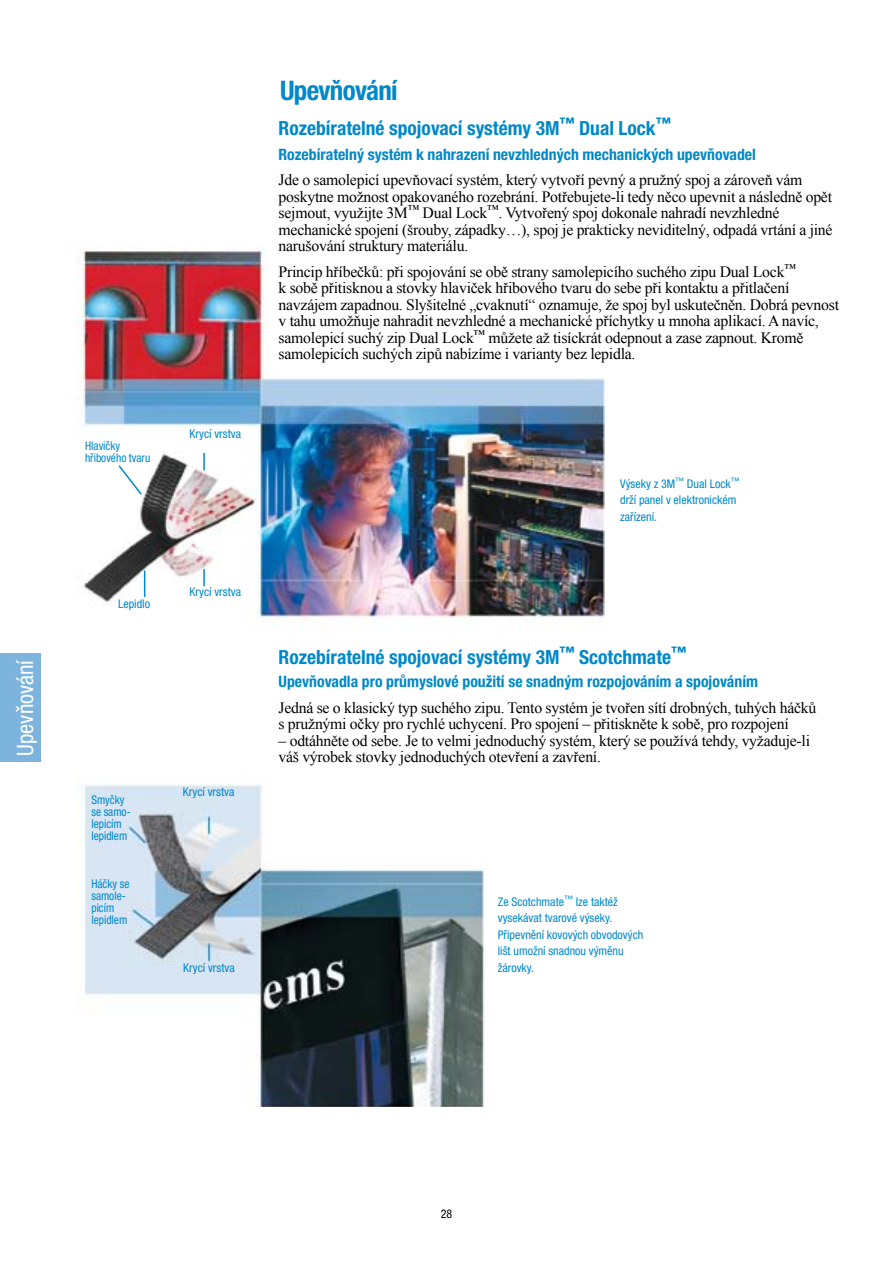
<style>
.page{position:relative;width:893px;height:1263px;background:#fff}
.page>*{position:absolute;margin:0;border:0;box-sizing:border-box;transform-origin:0 0}
.t1{font:700 condensed 27px "Helvetica Neue LT Pro";letter-spacing:-.025em;color:#0088c9}
.t2{font:condensed 22.5px "Helvetica Neue LT Pro";color:#fff}
.t3{font:700 condensed 19.5px "Helvetica Neue LT Pro";color:#0088c9}
.t4{font:15.75px/16.5px "Times New Roman";letter-spacing:-.015em;color:#000}
.t5{font:700 condensed 15.75px "Helvetica Neue LT Pro";color:#0088c9}
.t6{font:condensed 12px/16.5px "Helvetica Neue LT Pro";color:#0088c9}
.t7{font:condensed 12px/12px "Helvetica Neue LT Pro";color:#0088c9;scale:.95 1}
.t8{font:condensed 12px "Helvetica Neue LT Pro";color:#000}
</style>
<div class="page">
<img style="left:77px;top:249px;width:528px;height:858px">
<div style="left:279px;top:149px;width:562px;height:226px;background:#fff"></div>
<div style="left:279px;top:676px;width:562px;height:175px;background:#fff"></div>
<svg style="left:203px;top:453px;width:2px;height:17px"></svg>
<svg style="left:117px;top:464px;width:26px;height:32px"></svg>
<svg style="left:203px;top:569px;width:2px;height:17px"></svg>
<svg style="left:144px;top:570px;width:1px;height:27px"></svg>
<div style="left:0;top:654px;width:41px;height:108px;background:#7db4de"></div>
<h2 class="t2" style="left:12px;top:756px;width:98px;rotate:-90deg">Upevňování</h2>
<p class="t7" style="left:85px;top:440px;width:70px">Hlavičky hřibového tvaru</p>
<p class="t6" style="left:189px;top:425px;width:53px">Krycí vrstva</p>
<p class="t6" style="left:118px;top:596px;width:33px">Lepidlo</p>
<p class="t6" style="left:189px;top:584px;width:53px">Krycí vrstva</p>
<p class="t7" style="left:91px;top:794px;width:43px">Smyčky se samo&shy;lepicím lepidlem</p>
<p class="t7" style="left:91px;top:878px;width:42px">Háčky se samole&shy;picím lepidlem</p>
<p class="t6" style="left:183px;top:784px;width:53px">Krycí vrstva</p>
<p class="t6" style="left:183px;top:959px;width:53px">Krycí vrstva</p>
<h1 class="t1" style="left:280px;top:74px;width:119px">Upevňování</h1>
<p class="t3" style="left:279px;top:116px;width:394px">Rozebíratelné spojovací systémy 3M<sup>™</sup> Dual Lock<sup>™</sup></p>
<p class="t5" style="left:279px;top:145px;width:479px">Rozebíratelný systém k nahrazení nevzhledných mechanických upevňovadel</p>
<p class="t4" style="left:279px;top:172px;width:555px">Jde o samolepicí upevňovací systém, který vytvoří pevný a pružný spoj a zároveň vám poskytne možnost opakovaného rozebrání. Potřebujete-li tedy něco upevnit a následně opět sejmout, využijte 3M<sup>™</sup> Dual Lock<sup>™</sup>. Vytvořený spoj dokonale nahradí nevzhledné mechanické spojení (šrouby, západky…), spoj je prakticky neviditelný, odpadá vrtání a jiné narušování struktury materiálu.</p>
<p class="t4" style="left:279px;top:263px;width:562px">Princip hříbečků: při spojování se obě strany samolepicího suchého zipu Dual Lock<sup>™<br></sup>k sobě přitisknou a stovky hlaviček hřibového tvaru do sebe při kontaktu a přitlačení navzájem zapadnou. Slyšitelné „cvaknutí“ oznamuje, že spoj byl uskutečněn. Dobrá pevnost v tahu umožňuje nahradit nevzhledné a mechanické příchytky u mnoha aplikací. A navíc, samolepicí suchý zip Dual Lock<sup>™</sup> můžete až tisíckrát odepnout a zase zapnout. Kromě samolepicích suchých zipů nabízíme i varianty bez lepidla.</p>
<p class="t6" style="left:620px;top:475px;width:121px">Výseky z 3M<sup>™</sup> Dual Lock<sup>™ </sup>drží panel v elektronickém zařízení.</p>
<p class="t3" style="left:279px;top:645px;width:409px">Rozebíratelné spojovací systémy 3M<sup>™</sup> Scotchmate<sup>™</sup></p>
<p class="t5" style="left:279px;top:672px;width:481px">Upevňovadla pro průmyslové použití se snadným rozpojováním a spojováním</p>
<p class="t4" style="left:279px;top:699px;width:539px">Jedná se o klasický typ suchého zipu. Tento systém je tvořen sítí drobných, tuhých háčků s pružnými očky pro rychlé uchycení. Pro spojení – přitiskněte k sobě, pro rozpojení</p>
<p class="t4" style="left:279px;top:732px;width:533px">– odtáhněte od sebe. Je to velmi jednoduchý systém, který se používá tehdy, vyžaduje-li váš výrobek stovky jednoduchých otevření a zavření.</p>
<p class="t6" style="left:498px;top:893px;width:147px">Ze Scotchmate<sup>™</sup> lze taktéž vysekávat tvarové výseky.<br>Připevnění kovových obvodových lišt umožní snadnou výměnu žárovky.</p>
<p class="t8" style="left:441px;top:1206px;width:13px">28</p>
</div>
